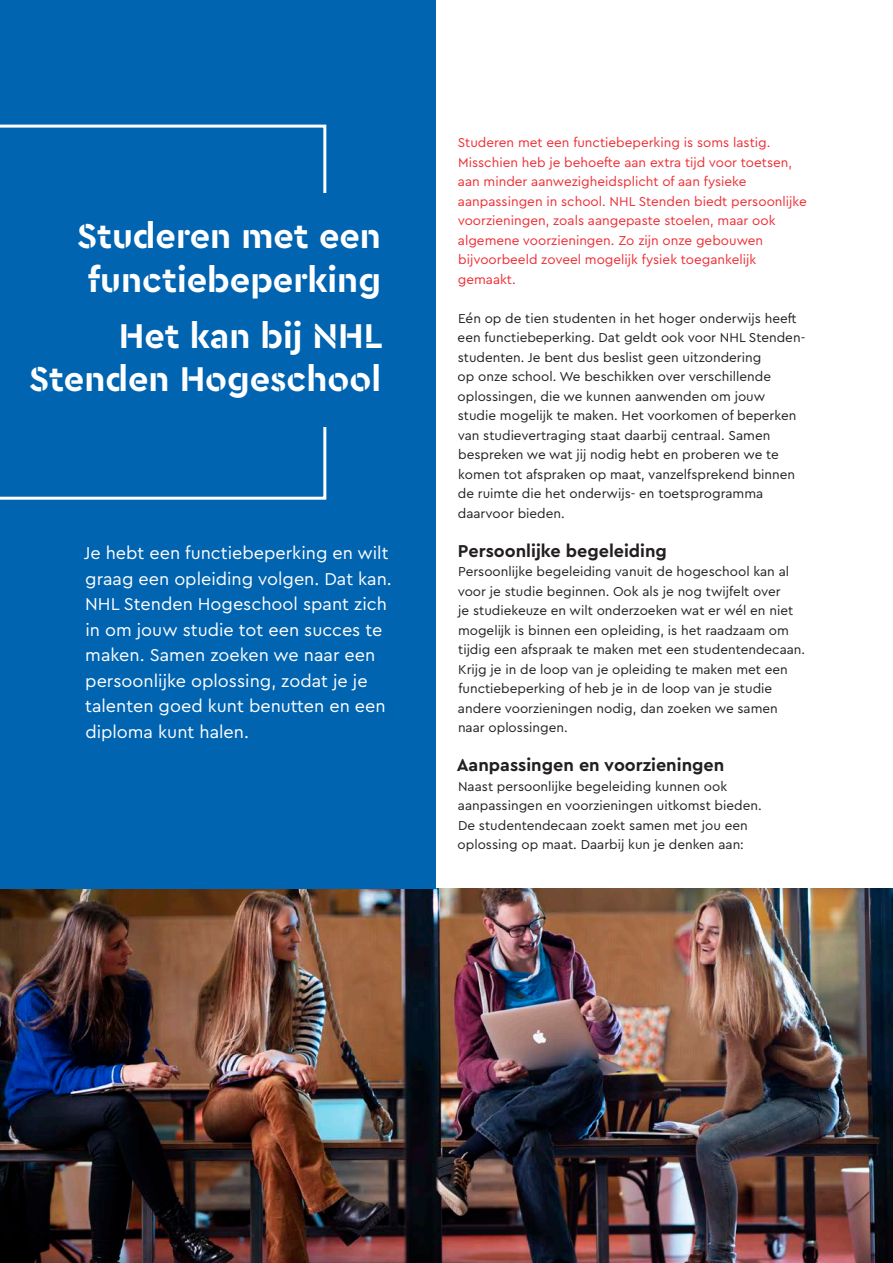
<style>
.page{position:relative;width:893px;height:1263px;background:#fff}
.page>*{position:absolute;margin:0;border:0;box-sizing:border-box;transform-origin:0 0}
.t1{font:700 36px/43.5px "Cera Stencil PRO";color:#fff}
._3_Inleiding_Corpora{font:18px/25.5px "Cera PRO";color:#fff}
._4_Subkopje_bold_zwa{font:700 18px "Cera PRO";color:#231f20}
._4_Broodtekst{font:13.5px/19.5px "Cera PRO";color:#231f20}
._2_Inleiding_Opleidi{font:13.5px/19.5px "Cera PRO";color:#ee2d34}
</style>
<div class="page">
<img style="left:0;top:888px;width:893px;height:375px">
<div style="left:0;top:0;width:436px;height:888px;background:#0164b1"></div>
<svg style="left:0;top:125px;width:326px;height:375px"></svg>
<div style="left:0;top:193px;width:396px;height:234px;background:#0164b1"></div>
<p class="t1" style="left:77px;top:213px;width:305px">Studeren met een functiebeperking</p>
<p class="t1" style="left:29px;top:313px;width:355px;text-align:right">Het kan bij NHL<br>Stenden Hogeschool</p>
<p class="_3_Inleiding_Corpora" style="left:84px;top:540px;width:309px">Je hebt een functiebeperking en wilt graag een opleiding volgen. Dat kan.<br>NHL Stenden Hogeschool spant zich in om jouw studie tot een succes te maken. Samen zoeken we naar een persoonlijke oplossing, zodat je je talenten goed kunt benutten en een diploma kunt halen.</p>
<p class="_2_Inleiding_Opleidi" style="left:458px;top:132px;width:351px">Studeren met een functiebeperking is soms lastig.<br>Misschien heb je behoefte aan extra tijd voor toetsen, aan minder aanwezigheidsplicht of aan fysieke aanpassingen in school. NHL Stenden biedt persoonlijke voorzieningen, zoals aangepaste stoelen, maar ook algemene voorzieningen. Zo zijn onze gebouwen bijvoorbeeld zoveel mogelijk fysiek toegankelijk gemaakt.</p>
<p class="_4_Broodtekst" style="left:458px;top:308px;width:349px">Eén op de tien studenten in het hoger onderwijs heeft een functiebeperking. Dat geldt ook voor NHL Stenden&shy;studenten. Je bent dus beslist geen uitzondering<br>op onze school. We beschikken over verschillende oplossingen, die we kunnen aanwenden om jouw studie mogelijk te maken. Het voorkomen of beperken van studievertraging staat daarbij centraal. Samen bespreken we wat jij nodig hebt en proberen we te komen tot afspraken op maat, vanzelfsprekend binnen de ruimte die het onderwijs- en toetsprogramma daarvoor bieden.</p>
<p class="_4_Subkopje_bold_zwa" style="left:458px;top:539px;width:210px">Persoonlijke begeleiding</p>
<p class="_4_Broodtekst" style="left:458px;top:561px;width:349px">Persoonlijke begeleiding vanuit de hogeschool kan al voor je studie beginnen. Ook als je nog twijfelt over<br>je studiekeuze en wilt onderzoeken wat er wél en niet mogelijk is binnen een opleiding, is het raadzaam om tijdig een afspraak te maken met een studentendecaan.<br>Krijg je in de loop van je opleiding te maken met een functiebeperking of heb je in de loop van je studie andere voorzieningen nodig, dan zoeken we samen naar oplossingen.</p>
<p class="_4_Subkopje_bold_zwa" style="left:457px;top:753px;width:269px">Aanpassingen en voorzieningen</p>
<p class="_4_Broodtekst" style="left:458px;top:776px;width:306px">Naast persoonlijke begeleiding kunnen ook aanpassingen en voorzieningen uitkomst bieden.<br>De studentendecaan zoekt samen met jou een oplossing op maat. Daarbij kun je denken aan:</p>
</div>
